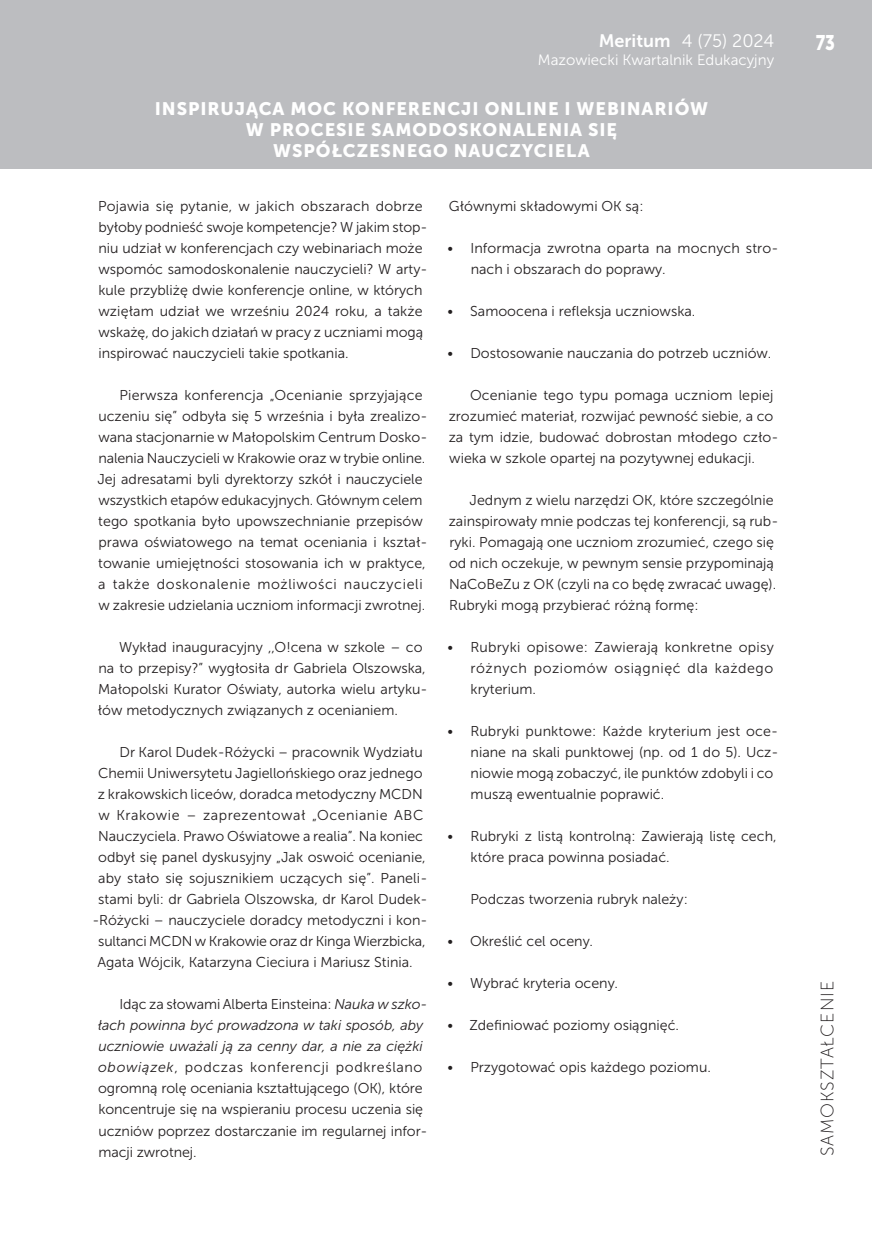
<style>
.page{position:relative;width:872px;height:1234px;background:#fff}
.page>*{position:absolute;margin:0;border:0;box-sizing:border-box;transform-origin:0 0}
.t1{font:21px "Museo Sans 900";color:#fff;scale:.8 1}
.t2{font:18px/21px "Museo Sans 900";letter-spacing:.05em;color:#fff;text-align:center}
.t3{font:18px "Museo Sans 300";color:#fff}
.t4{font:18px "Museo Sans 100";letter-spacing:.05em;color:#231f20}
.t5{font:15px "Museo Sans 300";color:#fff}
.t6{font:14.25px/21px "Museo Sans 300";color:#231f20}
.t7{font:14.25px "Museo Sans 300";letter-spacing:.035em;color:#231f20}
.s1{font-family:"Museo Sans 700"}
.s2{font-style:italic}
</style>
<div class="page">
<div style="left:0;top:0;width:872px;height:169px;background:#bcbdc0"></div>
<p class="t3" style="left:599px;top:31px;width:177px"><span class="s1">Meritum</span> 4 (75) 2024</p>
<h1 class="t1" style="left:815px;top:30px;width:26px">73</h1>
<p class="t5" style="left:538px;top:52px;width:238px">Mazowiecki Kwartalnik Edukacyjny</p>
<p class="t2" style="left:155px;top:98px;width:555px">INSPIRUJĄCA MOC KONFERENCJI ONLINE I WEBINARIÓW<br>W PROCESIE SAMODOSKONALENIA SIĘ<br>WSPÓŁCZESNEGO NAUCZYCIELA</p>
<p class="t6" style="left:98px;top:195px;width:331px">Pojawia się pytanie, w jakich obszarach dobrze byłoby podnieść swoje kompetencje? W jakim stop&shy;niu udział w konferencjach czy webinariach może wspomóc samodoskonalenie nauczycieli? W arty&shy;kule przybliżę dwie konferencje online, w których wzięłam udział we wrześniu 2024 roku, a także wskażę, do jakich działań w pracy z uczniami mogą inspirować nauczycieli takie spotkania.</p>
<p class="t6" style="left:97px;top:384px;width:331px;text-indent:22px">Pierwsza konferencja „Ocenianie sprzyjające uczeniu się” odbyła się 5 września i była zrealizo&shy;wana stacjonarnie w Małopolskim Centrum Dosko&shy;nalenia Nauczycieli w Krakowie oraz w trybie online.<br>Jej adresatami byli dyrektorzy szkół i nauczyciele wszystkich etapów edukacyjnych. Głównym celem tego spotkania było upowszechnianie przepisów prawa oświatowego na temat oceniania i kształ&shy;towanie umiejętności stosowania ich w praktyce, a także doskonalenie możliwości nauczycieli w zakresie udzielania uczniom informacji zwrotnej.</p>
<p class="t6" style="left:98px;top:636px;width:331px;text-indent:21px">Wykład inauguracyjny ,,O!cena w szkole – co na to przepisy?” wygłosiła dr Gabriela Olszowska, Małopolski Kurator Oświaty, autorka wielu artyku&shy;łów metodycznych związanych z ocenianiem.</p>
<p class="t6" style="left:119px;top:741px;width:305px">Dr Karol Dudek-Różycki – pracownik Wydziału</p>
<p class="t6" style="left:98px;top:762px;width:326px">Chemii Uniwersytetu Jagiellońskiego oraz jednego</p>
<p class="t6" style="left:98px;top:783px;width:326px">z krakowskich liceów, doradca metodyczny MCDN</p>
<p class="t7" style="left:98px;top:807px;width:326px">w Krakowie – zaprezentował „Ocenianie ABC</p>
<p class="t6" style="left:98px;top:825px;width:326px">Nauczyciela. Prawo Oświatowe a realia”. Na koniec</p>
<p class="t6" style="left:98px;top:846px;width:329px">odbył się panel dyskusyjny „Jak oswoić ocenianie,</p>
<p class="t6" style="left:98px;top:867px;width:330px">aby stało się sojusznikiem uczących się”. Paneli-</p>
<p class="t6" style="left:98px;top:888px;width:331px">stami byli: dr Gabriela Olszowska, dr Karol Dudek-</p>
<p class="t6" style="left:92px;top:909px;width:336px">-Różycki – nauczyciele doradcy metodyczni i kon-</p>
<p class="t6" style="left:98px;top:930px;width:329px">sultanci MCDN w Krakowie oraz dr Kinga Wierzbicka,</p>
<p class="t6" style="left:97px;top:951px;width:317px">Agata Wójcik, Katarzyna Cieciura i Mariusz Stinia.</p>
<p class="t6" style="left:98px;top:993px;width:331px;text-indent:22px">Idąc za słowami Alberta Einsteina: <span class="s2">Nauka w szko&shy;łach powinna być prowadzona w taki sposób, aby uczniowie uważali ją za cenny dar, a nie za ciężki obowiązek</span>, podczas konferencji podkreślano ogromną rolę oceniania kształtującego (OK), które koncentruje się na wspieraniu procesu uczenia się uczniów poprzez dostarczanie im regularnej infor&shy;macji zwrotnej.</p>
<p class="t6" style="left:449px;top:195px;width:196px">Głównymi składowymi OK są:</p>
<p class="t6" style="left:470px;top:237px;width:309px;text-indent:-23px">• Informacja zwrotna oparta na mocnych stro&shy;nach i obszarach do poprawy.</p>
<p class="t6" style="left:447px;top:300px;width:249px">• Samoocena i refleksja uczniowska.</p>
<p class="t6" style="left:447px;top:342px;width:325px">• Dostosowanie nauczania do potrzeb uczniów.</p>
<p class="t6" style="left:449px;top:384px;width:331px;text-indent:21px">Ocenianie tego typu pomaga uczniom lepiej zrozumieć materiał, rozwijać pewność siebie, a co za tym idzie, budować dobrostan młodego czło&shy;wieka w szkole opartej na pozytywnej edukacji.</p>
<p class="t6" style="left:449px;top:489px;width:331px;text-indent:21px">Jednym z wielu narzędzi OK, które szczególnie zainspirowały mnie podczas tej konferencji, są rub&shy;ryki. Pomagają one uczniom zrozumieć, czego się od nich oczekuje, w pewnym sensie przypominają NaCoBeZu z OK (czyli na co będę zwracać uwagę).<br>Rubryki mogą przybierać różną formę:</p>
<p class="t6" style="left:470px;top:636px;width:305px;text-align:justify;text-indent:-23px">• Rubryki opisowe: Zawierają konkretne opisy różnych poziomów osiągnięć dla każdego kryterium.</p>
<p class="t6" style="left:470px;top:720px;width:309px;text-indent:-23px">• Rubryki punktowe: Każde kryterium jest oce&shy;niane na skali punktowej (np. od 1 do 5). Ucz&shy;niowie mogą zobaczyć, ile punktów zdobyli i co muszą ewentualnie poprawić.</p>
<p class="t6" style="left:470px;top:825px;width:307px;text-indent:-23px">• Rubryki z listą kontrolną: Zawierają listę cech, które praca powinna posiadać.</p>
<p class="t6" style="left:470px;top:888px;width:219px">Podczas tworzenia rubryk należy:</p>
<p class="t6" style="left:447px;top:930px;width:147px">• Określić cel oceny.</p>
<p class="t6" style="left:447px;top:972px;width:172px">• Wybrać kryteria oceny.</p>
<p class="t6" style="left:447px;top:1014px;width:233px">• Zdefiniować poziomy osiągnięć.</p>
<p class="t6" style="left:447px;top:1056px;width:265px">• Przygotować opis każdego poziomu.</p>
<p class="t4" style="left:817px;top:1156px;width:177px;rotate:-90deg">SAMOKSZTAŁCENIE</p>
</div>
